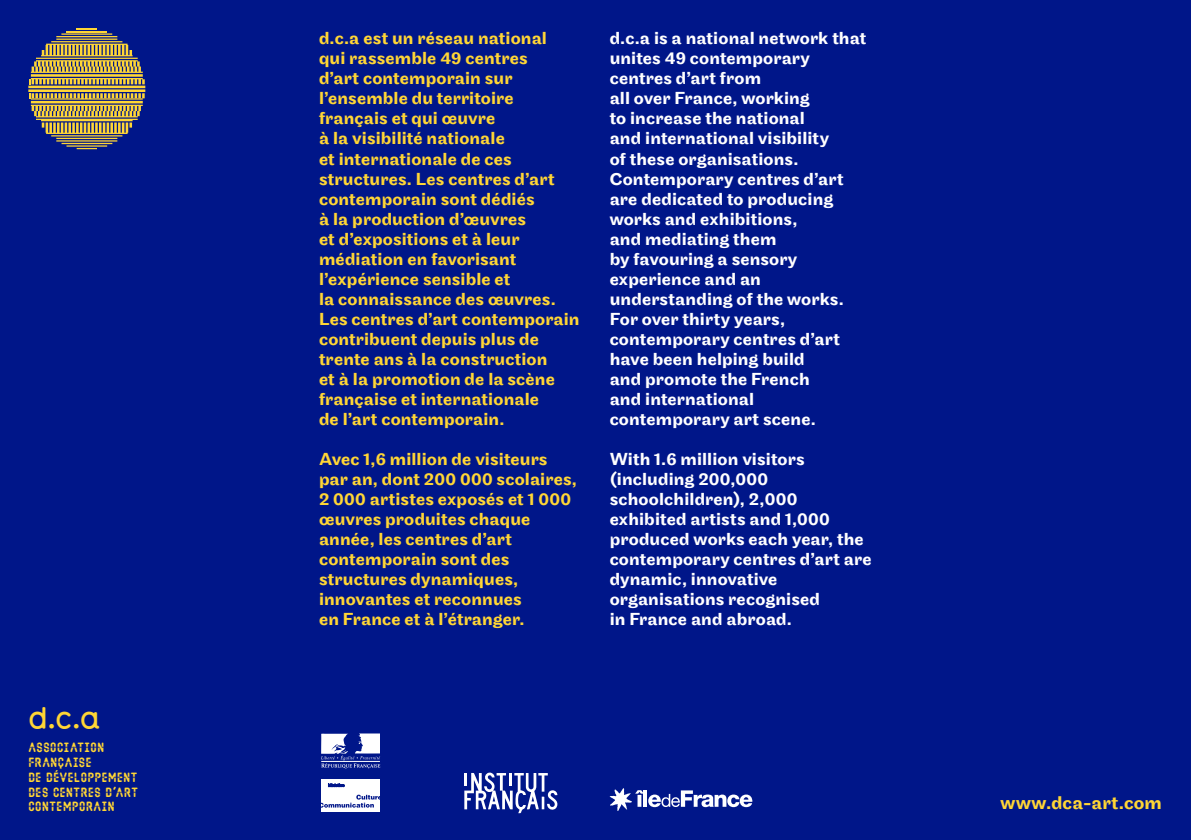
<style>
.page{position:relative;width:1191px;height:840px;background:#fff}
.page>*{position:absolute;margin:0;border:0;box-sizing:border-box;transform-origin:0 0}
.t1{font:700 32.6px "Typ 1451";color:#ffd635}
.t2{font:500 19px "Maple";letter-spacing:.005em;color:#ffd635}
.t3{font:500 18px/20px "Maple";letter-spacing:.01em;color:#ffd635}
.t4{font:500 18px/20px "Maple";letter-spacing:.005em;color:#fff}
.t5{font:13px/14.8px "Pleinsoleil";letter-spacing:.045em;color:#ffd635}
</style>
<div class="page">
<div style="left:0;top:0;width:1191px;height:839px;background:#001689"></div>
<hr style="left:77px;top:28px;width:20px;height:2px;background:#ffd635">
<hr style="left:66px;top:31px;width:41px;height:1px;background:#ffd635">
<svg style="left:28px;top:33px;width:117px;height:116px"></svg>
<svg style="left:609px;top:788px;width:143px;height:22px"></svg>
<svg style="left:464px;top:772px;width:94px;height:40px"></svg>
<svg style="left:321px;top:733px;width:59px;height:35px"></svg>
<div style="left:321px;top:778px;width:59px;height:33px;background:#fff"></div>
<svg style="left:321px;top:794px;width:59px;height:13px"></svg>
<svg style="left:328px;top:783px;width:16px;height:3px"></svg>
<h1 class="t1" style="left:28px;top:699px;width:73px">d.c.a</h1>
<p class="t5" style="left:28px;top:739px;width:111px">ASSOCIATION<br>FRANÇAISE<br>DE DÉVELOPPEMENT<br>DES CENTRES D'ART<br>CONTEMPORAIN</p>
<p class="t3" style="left:319px;top:29px;width:262px">d.c.a est un réseau national<br>qui rassemble 49 centres<br>d’art contemporain sur l’ensemble du territoire français et qui œuvre<br>à la visibilité nationale<br>et internationale de ces structures. Les centres d’art contemporain sont dédiés<br>à la production d’œuvres<br>et d’expositions et à leur médiation en favorisant l’expérience sensible et<br>la connaissance des œuvres.<br>Les centres d’art contemporain contribuent depuis plus de trente ans à la construction<br>et à la promotion de la scène française et internationale<br>de l’art contemporain.</p>
<p class="t3" style="left:319px;top:449px;width:259px">Avec 1,6 million de visiteurs par an, dont 200 000 scolaires,<br>2 000 artistes exposés et 1 000 œuvres produites chaque année, les centres d’art contemporain sont des structures dynamiques, innovantes et reconnues<br>en France et à l’étranger.</p>
<p class="t4" style="left:609px;top:29px;width:258px">d.c.a is a national network that unites 49 contemporary centres d’art from<br>all over France, working<br>to increase the national<br>and international visibility<br>of these organisations.<br>Contemporary centres d’art are dedicated to producing works and exhibitions,<br>and mediating them<br>by favouring a sensory experience and an understanding of the works.<br>For over thirty years, contemporary centres d’art have been helping build<br>and promote the French<br>and international contemporary art scene.</p>
<p class="t4" style="left:609px;top:449px;width:263px">With 1.6 million visitors (including 200,000 schoolchildren), 2,000 exhibited artists and 1,000 produced works each year, the contemporary centres d’art are dynamic, innovative organisations recognised<br>in France and abroad.</p>
<p class="t2" style="left:1000px;top:791px;width:163px">www.dca-art.com</p>
</div>
